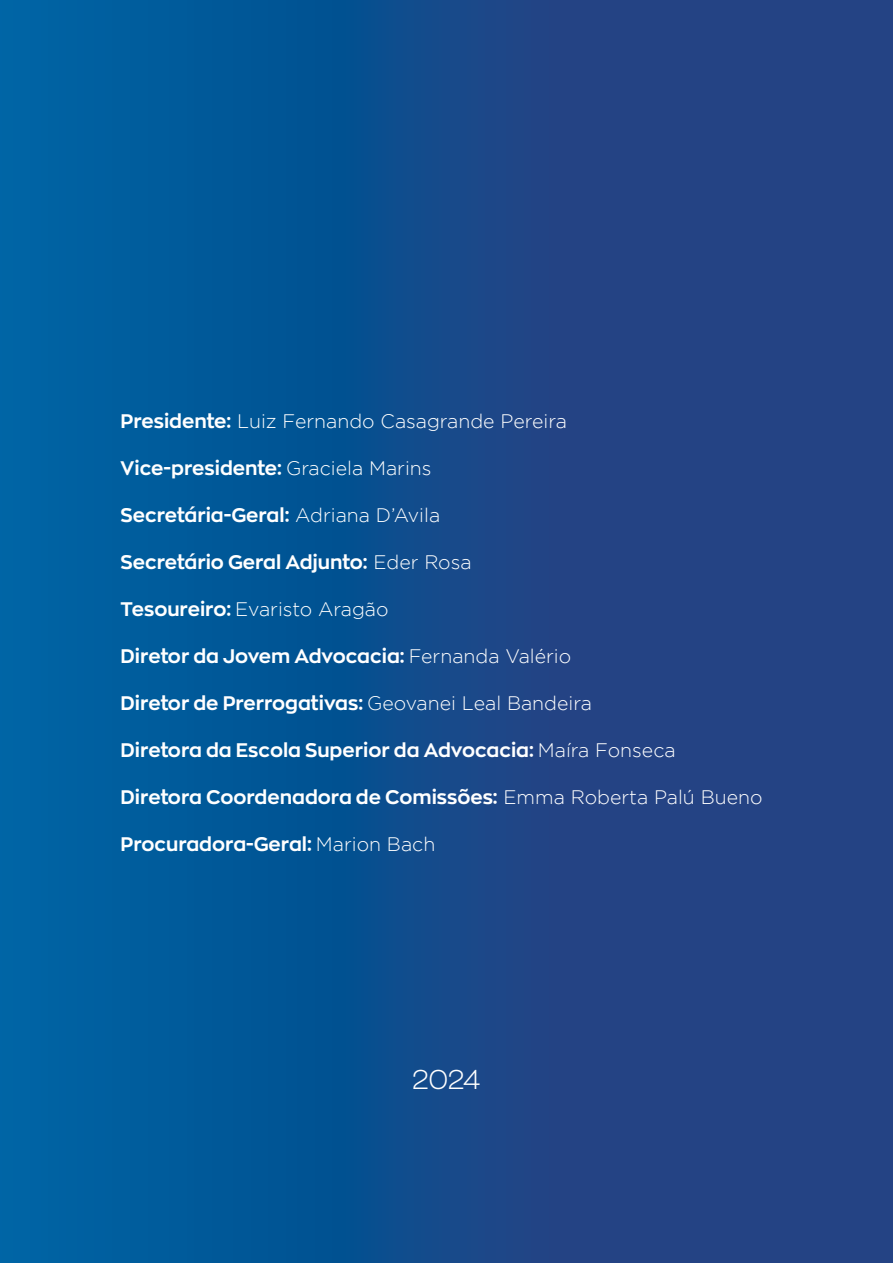
<style>
.page{position:relative;width:893px;height:1263px;background:#fff}
.page>*{position:absolute;margin:0;border:0;box-sizing:border-box;transform-origin:0 0}
.t1{font:300 27px "Zona Pro";color:#fff}
.t2{font:700 19.5px "Zona Pro";color:#fff}
.t3{font:300 19.5px "Gotham";color:#fff}
.s1{font-family:"Zona Pro";font-weight:700}
.s2{font-family:"Gotham";font-weight:300}
</style>
<div class="page">
<div style="left:0;top:0;width:893px;height:1263px;background:linear-gradient(to right,#0061a1,#2d3b7c)"></div>
<p class="t3" style="left:121px;top:410px;width:448px"><span class="s1">Presidente:</span> Luiz Fernando Casagrande Pereira</p>
<p class="t2" style="left:121px;top:456px;width:312px">Vice-presidente: <span class="s2">Graciela Marins</span></p>
<p class="t2" style="left:121px;top:503px;width:321px">Secretária-Geral: <span class="s2">Adriana D’Avila</span></p>
<p class="t2" style="left:121px;top:550px;width:352px">Secretário Geral Adjunto: <span class="s2">Eder Rosa</span></p>
<p class="t3" style="left:121px;top:598px;width:269px"><span class="s1">Tesoureiro:</span> Evaristo Aragão</p>
<p class="t2" style="left:121px;top:644px;width:452px">Diretor da Jovem Advocacia: <span class="s2">Fernanda Valério</span></p>
<p class="t2" style="left:121px;top:691px;width:473px">Diretor de Prerrogativas: <span class="s2">Geovanei Leal Bandeira</span></p>
<p class="t2" style="left:121px;top:738px;width:556px">Diretora da Escola Superior da Advocacia: <span class="s2">Maíra Fonseca</span></p>
<p class="t2" style="left:121px;top:785px;width:643px">Diretora Coordenadora de Comissões: <span class="s2">Emma Roberta Palú Bueno</span></p>
<p class="t2" style="left:121px;top:832px;width:316px">Procuradora-Geral: <span class="s2">Marion Bach</span></p>
<h1 class="t1" style="left:412px;top:1061px;width:70px">2024</h1>
</div>
